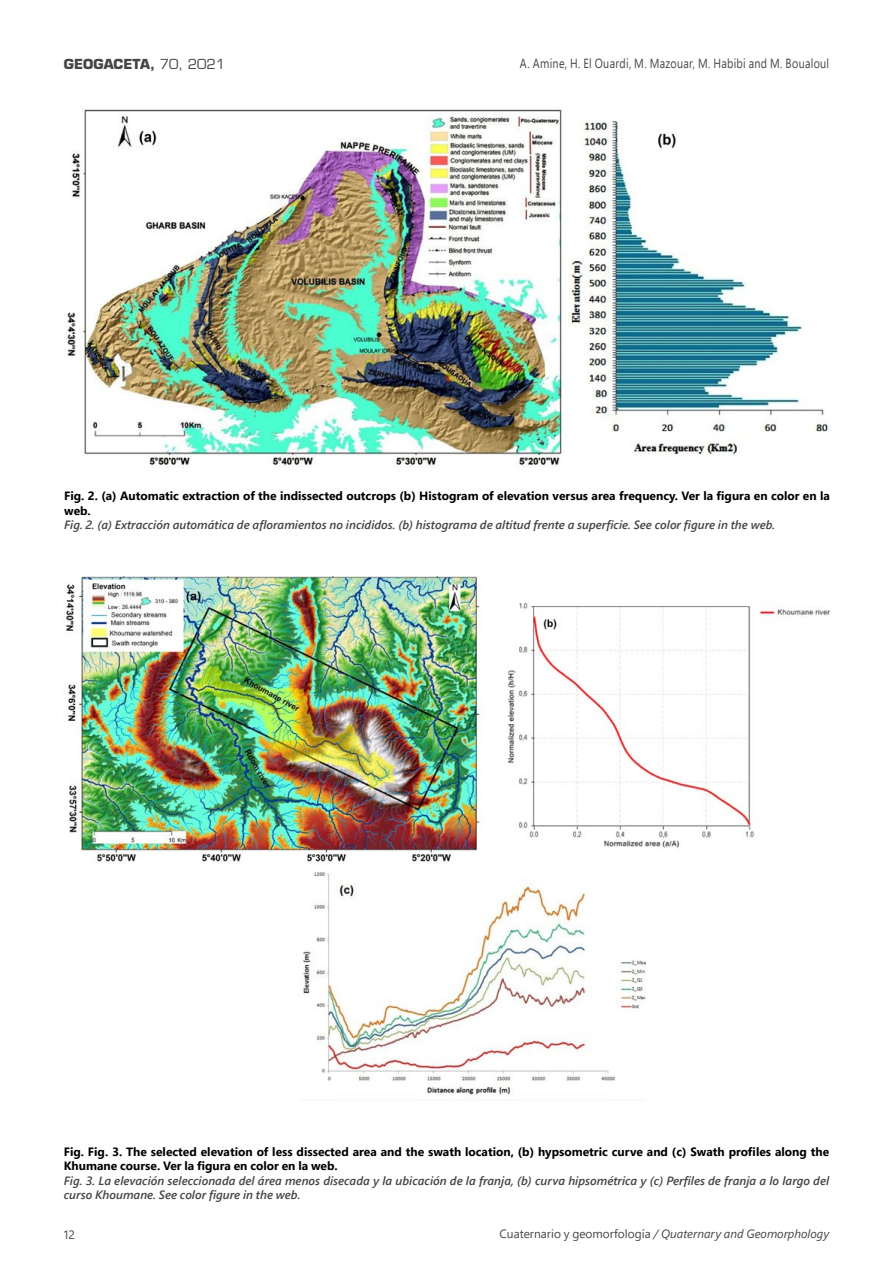
<style>
.page{position:relative;width:893px;height:1263px;background:#fff}
.page>*{position:absolute;margin:0;border:0;box-sizing:border-box;transform-origin:0 0}
.t1{font:700 13.5px "Eurostile LT Std";color:#464545}
.t2{font:13.2px "Segoe Pro";letter-spacing:.025em;color:#464545;scale:.82 1}
.t3{font:italic 600 12px/14.4px "Segoe Pro";color:#464545}
.t4{font:700 12px/14.4px "Segoe Pro";color:#000}
.t5{font:italic 12px "Segoe Pro";color:#464545}
.t6{font:12px "Segoe Pro";color:#464545}
.s1{font-weight:400}
.s2{font-style:normal}
</style>
<div class="page">
<img style="left:66px;top:577px;width:763px;height:518px">
<img style="left:67px;top:109px;width:763px;height:358px">
<p class="t1" style="left:64px;top:56px;width:163px">GEOGACETA, <span class="s1">70, 2021</span></p>
<p class="t2" style="left:520px;top:54px;width:379px">A. Amine, H. El Ouardi, M. Mazouar, M. Habibi and M. Boualoul</p>
<p class="t4" style="left:64px;top:488px;width:767px">Fig. 2. (a) Automatic extraction of the indissected outcrops (b) Histogram of elevation versus area frequency. Ver la figura en color en la web.</p>
<p class="t3" style="left:64px;top:517px;width:713px">Fig. 2. (a) Extracción automática de afloramientos no incididos. (b) histograma de altitud frente a superficie. See color figure in the web.</p>
<p class="t4" style="left:64px;top:1144px;width:767px">Fig. Fig. 3. The selected elevation of less dissected area and the swath location, (b) hypsometric curve and (c) Swath profiles along the<br>Khumane course. Ver la figura en color en la web.</p>
<p class="t3" style="left:64px;top:1173px;width:767px">Fig. 3. La elevación seleccionada del área menos disecada y la ubicación de la franja, (b) curva hipsométrica y (c) Perfiles de franja a lo largo del curso Khoumane. See color figure in the web.</p>
<p class="t6" style="left:64px;top:1226px;width:13px">12</p>
<p class="t5" style="left:499px;top:1225px;width:331px"><span class="s2">Cuaternario y geomorfología</span> / Quaternary and Geomorphology</p>
</div>
